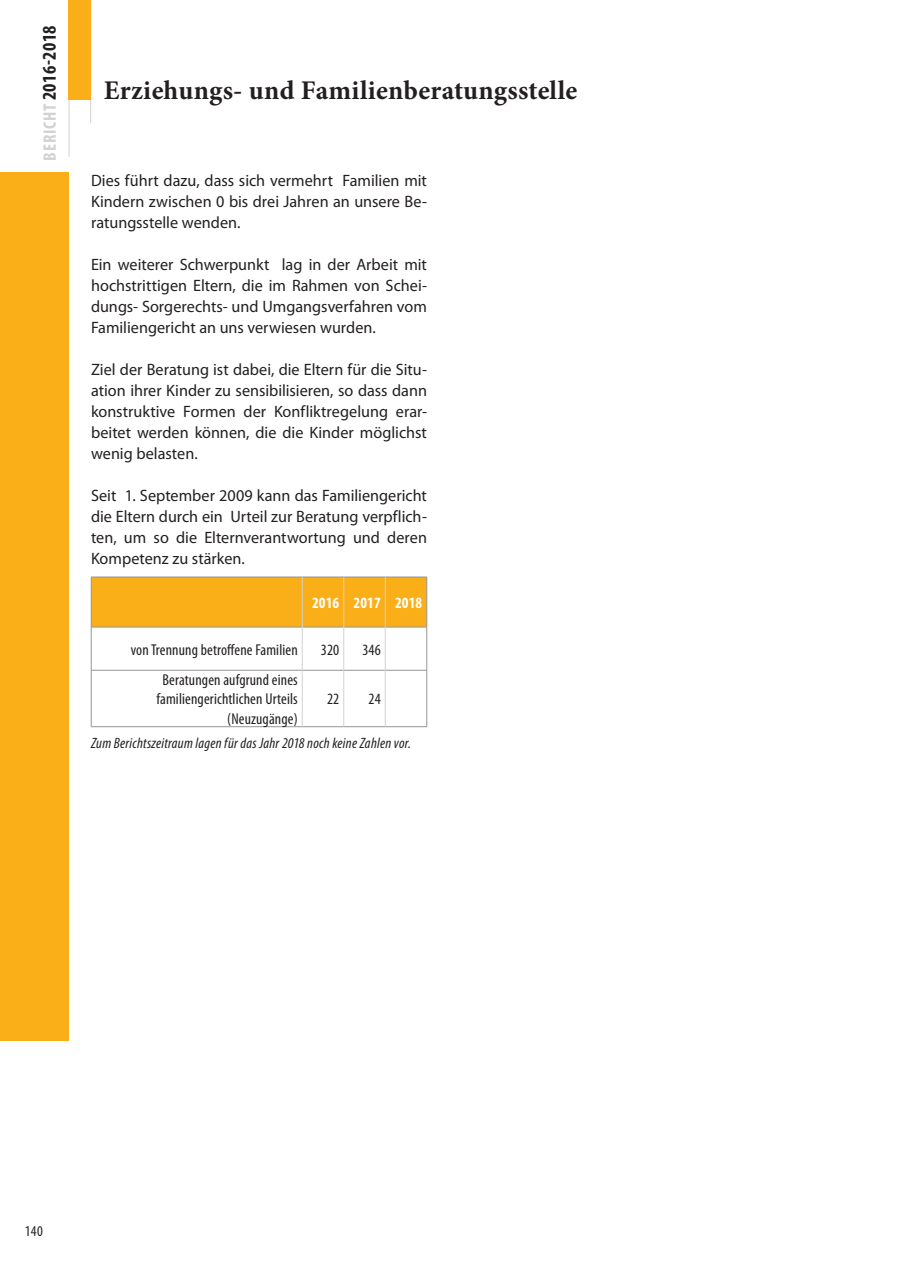
<style>
.page{position:relative;width:905px;height:1275px;background:#fff}
.page>*{position:absolute;margin:0;border:0;box-sizing:border-box;transform-origin:0 0}
.t1{font:700 27px "Minion Pro";letter-spacing:.01em;color:#231f20}
.t2{font:700 condensed 19.5px "Myriad Pro";letter-spacing:.02em;color:#231f20}
.t3{font:16.5px/21px "Myriad Pro";color:#231f20;text-align:justify}
.t4{font:condensed 15.75px/19.5px "Myriad Pro";letter-spacing:.01em;color:#231f20;text-align:right}
.t5{font:700 condensed 15.75px "Myriad Pro";letter-spacing:.01em;color:#fff}
.t6{font:italic condensed 15px "Myriad Pro";letter-spacing:.015em;color:#231f20}
.t7{font:condensed 15px "Myriad Pro";color:#231f20}
.s1{font-size:18px;color:#d1d2d4}
</style>
<div class="page">
<hr style="left:69px;top:0;width:1px;height:157px;background:#d1d2d4">
<hr style="left:90px;top:0;width:1px;height:123px;background:#d1d2d4">
<div style="left:69px;top:0;width:22px;height:100px;background:#faaf18"></div>
<svg style="left:92px;top:578px;width:334px;height:148px"></svg>
<hr style="left:91px;top:577px;width:211px;height:1px;background:#939598">
<hr style="left:91px;top:577px;width:1px;height:50px;background:#939598">
<hr style="left:302px;top:577px;width:42px;height:1px;background:#939598">
<hr style="left:344px;top:577px;width:41px;height:1px;background:#939598">
<hr style="left:385px;top:577px;width:42px;height:1px;background:#939598">
<hr style="left:426px;top:577px;width:1px;height:50px;background:#939598">
<hr style="left:91px;top:627px;width:211px;height:1px;background:#939598">
<hr style="left:91px;top:627px;width:1px;height:43px;background:#939598">
<hr style="left:302px;top:627px;width:42px;height:1px;background:#939598">
<hr style="left:344px;top:627px;width:41px;height:1px;background:#939598">
<hr style="left:385px;top:627px;width:42px;height:1px;background:#939598">
<hr style="left:426px;top:627px;width:1px;height:43px;background:#939598">
<hr style="left:91px;top:670px;width:211px;height:1px;background:#939598">
<hr style="left:91px;top:670px;width:1px;height:56px;background:#939598">
<hr style="left:302px;top:670px;width:42px;height:1px;background:#939598">
<hr style="left:344px;top:670px;width:41px;height:1px;background:#939598">
<hr style="left:385px;top:670px;width:42px;height:1px;background:#939598">
<hr style="left:426px;top:670px;width:1px;height:56px;background:#939598">
<hr style="left:91px;top:726px;width:211px;height:1px;background:#939598">
<hr style="left:302px;top:726px;width:42px;height:1px;background:#939598">
<hr style="left:344px;top:726px;width:41px;height:1px;background:#939598">
<hr style="left:385px;top:726px;width:42px;height:1px;background:#939598">
<hr style="left:302px;top:577px;width:1px;height:50px;background:#d1d2d4">
<hr style="left:343px;top:577px;width:1px;height:50px;background:#d1d2d4">
<hr style="left:385px;top:577px;width:1px;height:50px;background:#d1d2d4">
<hr style="left:302px;top:627px;width:1px;height:43px;background:#d1d2d4">
<hr style="left:343px;top:627px;width:1px;height:43px;background:#d1d2d4">
<hr style="left:385px;top:627px;width:1px;height:43px;background:#d1d2d4">
<hr style="left:302px;top:670px;width:1px;height:56px;background:#d1d2d4">
<hr style="left:343px;top:670px;width:1px;height:56px;background:#d1d2d4">
<hr style="left:385px;top:670px;width:1px;height:56px;background:#d1d2d4">
<div style="left:0;top:172px;width:69px;height:868px;background:#faaf18"></div>
<p class="t2" style="left:37px;top:161px;width:137px;rotate:-90deg"><span class="s1">BERICHT</span> 2016-2018</p>
<h1 class="t1" style="left:104px;top:71px;width:475px">Erziehungs- und Familienberatungsstelle</h1>
<p class="t3" style="left:91px;top:170px;width:337px">Dies führt dazu, dass sich vermehrt Familien mit Kindern zwischen 0 bis drei Jahren an unsere Be&shy;ratungsstelle wenden.</p>
<p class="t3" style="left:91px;top:254px;width:337px">Ein weiterer Schwerpunkt lag in der Arbeit mit hochstrittigen Eltern, die im Rahmen von Schei&shy;dungs- Sorgerechts- und Umgangsverfahren vom Familiengericht an uns verwiesen wurden.</p>
<p class="t3" style="left:91px;top:359px;width:337px">Ziel der Beratung ist dabei, die Eltern für die Situ&shy;ation ihrer Kinder zu sensibilisieren, so dass dann konstruktive Formen der Konfliktregelung erar&shy;beitet werden können, die die Kinder möglichst wenig belasten.</p>
<p class="t3" style="left:91px;top:485px;width:337px">Seit 1. September 2009 kann das Familiengericht die Eltern durch ein Urteil zur Beratung verpflich&shy;ten, um so die Elternverantwortung und deren Kompetenz zu stärken.</p>
<p class="t5" style="left:312px;top:593px;width:112px">2016 2017 2018</p>
<p class="t4" style="left:131px;top:639px;width:168px">von Trennung betroffene Familien</p>
<p class="t4" style="left:321px;top:639px;width:20px">320</p>
<p class="t4" style="left:362px;top:639px;width:20px">346</p>
<p class="t4" style="left:156px;top:670px;width:143px">Beratungen aufgrund eines familiengerichtlichen Urteils (Neuzugänge)</p>
<p class="t4" style="left:327px;top:689px;width:14px">22</p>
<p class="t4" style="left:369px;top:689px;width:14px">24</p>
<p class="t6" style="left:91px;top:734px;width:322px">Zum Berichtszeitraum lagen für das Jahr 2018 noch keine Zahlen vor.</p>
<p class="t7" style="left:25px;top:1222px;width:19px">140</p>
</div>
